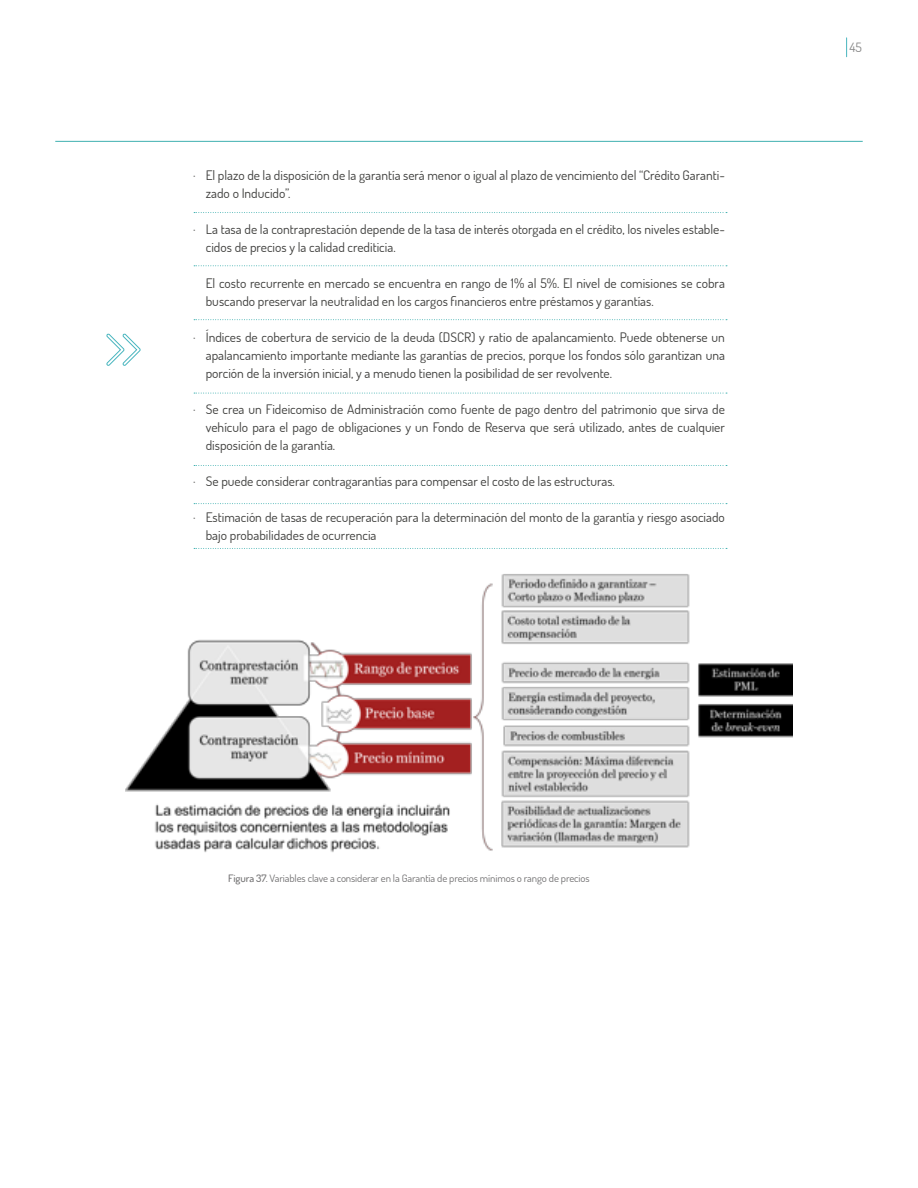
<style>
.page{position:relative;width:918px;height:1188px;background:#fff}
.page>*{position:absolute;margin:0;border:0;box-sizing:border-box;transform-origin:0 0}
.t1{font:13.05px/18px "Dosis";color:#3d3d3b}
.t2{font:12.9px "Dosis";color:#878787;scale:1.05 1}
.t3{font:10.2px "Dosis";letter-spacing:-.01em;color:#717071;scale:1.06 1}
.s1{font-weight:500}
</style>
<div class="page">
<svg style="left:846px;top:38px;width:1px;height:19px"></svg>
<hr style="left:55px;top:141px;width:808px;height:1px;background:#3fb0b0">
<svg style="left:106px;top:334px;width:35px;height:32px"></svg>
<svg style="left:194px;top:212px;width:533px;height:1px"></svg>
<svg style="left:194px;top:265px;width:533px;height:1px"></svg>
<svg style="left:194px;top:319px;width:533px;height:1px"></svg>
<svg style="left:194px;top:393px;width:533px;height:1px"></svg>
<svg style="left:194px;top:465px;width:533px;height:1px"></svg>
<svg style="left:194px;top:503px;width:533px;height:1px"></svg>
<svg style="left:194px;top:548px;width:533px;height:1px"></svg>
<img style="left:125px;top:574px;width:668px;height:279px">
<p class="t1" style="left:206px;top:166px;width:521px;text-indent:-13px">· El plazo de la disposición de la garantía será menor o igual al plazo de vencimiento del “Crédito Garanti&shy;zado o Inducido”.</p>
<p class="t1" style="left:206px;top:220px;width:521px;text-indent:-13px">· La tasa de la contraprestación depende de la tasa de interés otorgada en el crédito, los niveles estable&shy;cidos de precios y la calidad crediticia.</p>
<p class="t1" style="left:206px;top:274px;width:521px">El costo recurrente en mercado se encuentra en rango de 1% al 5%. El nivel de comisiones se cobra buscando preservar la neutralidad en los cargos financieros entre préstamos y garantías.</p>
<p class="t1" style="left:206px;top:328px;width:521px;text-align:justify;text-indent:-13px">· Índices de cobertura de servicio de la deuda (DSCR) y ratio de apalancamiento. Puede obtenerse un apalancamiento importante mediante las garantías de precios, porque los fondos sólo garantizan una porción de la inversión inicial, y a menudo tienen la posibilidad de ser revolvente.</p>
<p class="t1" style="left:206px;top:400px;width:521px;text-align:justify;text-indent:-13px">· Se crea un Fideicomiso de Administración como fuente de pago dentro del patrimonio que sirva de vehículo para el pago de obligaciones y un Fondo de Reserva que será utilizado, antes de cualquier disposición de la garantía.</p>
<p class="t1" style="left:193px;top:472px;width:423px">· Se puede considerar contragarantías para compensar el costo de las estructuras.</p>
<p class="t1" style="left:206px;top:508px;width:521px;text-indent:-13px">· Estimación de tasas de recuperación para la determinación del monto de la garantía y riesgo asociado bajo probabilidades de ocurrencia</p>
<p class="t2" style="left:850px;top:39px;width:13px">45</p>
<p class="t3" style="left:228px;top:871px;width:342px"><span class="s1">Figura 37.</span> Variables clave a considerar en la Garantía de precios mínimos o rango de precios</p>
</div>
